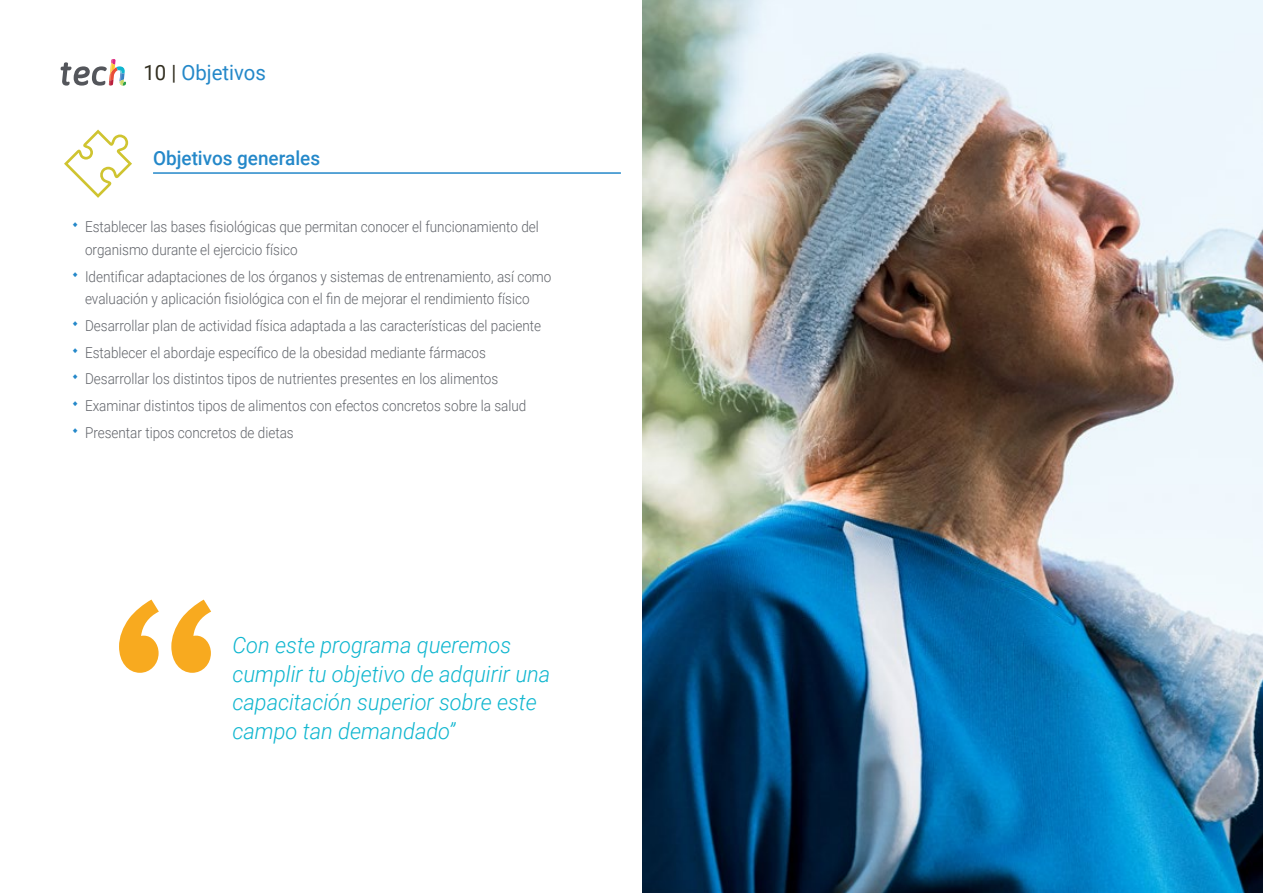
<style>
.page{position:relative;width:1263px;height:893px;background:#fff}
.page>*{position:absolute;margin:0;border:0;box-sizing:border-box;transform-origin:0 0}
.t1{font:italic 300 22.5px/28.5px "Roboto";color:#0fb6cf}
.t2{font:21px "Roboto";color:#2488c9}
.t3{font:500 19.5px "Roboto";color:#2488c9}
.t4{font:300 15px/26.7px "Roboto";color:#61646a;scale:.9 1}
.s1{color:#312e20}
</style>
<div class="page">
<hr style="left:153px;top:173px;width:468px;height:1px;background:#2488c9">
<svg style="left:64px;top:130px;width:68px;height:68px"></svg>
<svg style="left:119px;top:600px;width:92px;height:73px"></svg>
<svg style="left:61px;top:59px;width:65px;height:27px"></svg>
<img style="left:642px;top:0;width:621px;height:893px">
<h2 class="t2" style="left:144px;top:57px;width:124px"><span class="s1">10 |</span> Objetivos</h2>
<h3 class="t3" style="left:153px;top:144px;width:169px">Objetivos generales</h3>
<p class="t4" style="left:85px;top:215px;width:506px;line-height:22.5px">Establecer las bases fisiológicas que permitan conocer el funcionamiento del organismo durante el ejercicio físico</p>
<p class="t4" style="left:85px;top:264px;width:520px;line-height:22.5px">Identificar adaptaciones de los órganos y sistemas de entrenamiento, así como evaluación y aplicación fisiológica con el fin de mejorar el rendimiento físico</p>
<p class="t4" style="left:85px;top:312px;width:508px">Desarrollar plan de actividad física adaptada a las características del paciente Establecer el abordaje específico de la obesidad mediante fármacos Desarrollar los distintos tipos de nutrientes presentes en los alimentos Examinar distintos tipos de alimentos con efectos concretos sobre la salud Presentar tipos concretos de dietas</p>
<h1 class="t1" style="left:232px;top:630px;width:319px">Con este programa queremos cumplir tu objetivo de adquirir una capacitación superior sobre este campo tan demandado”</h1>
</div>
